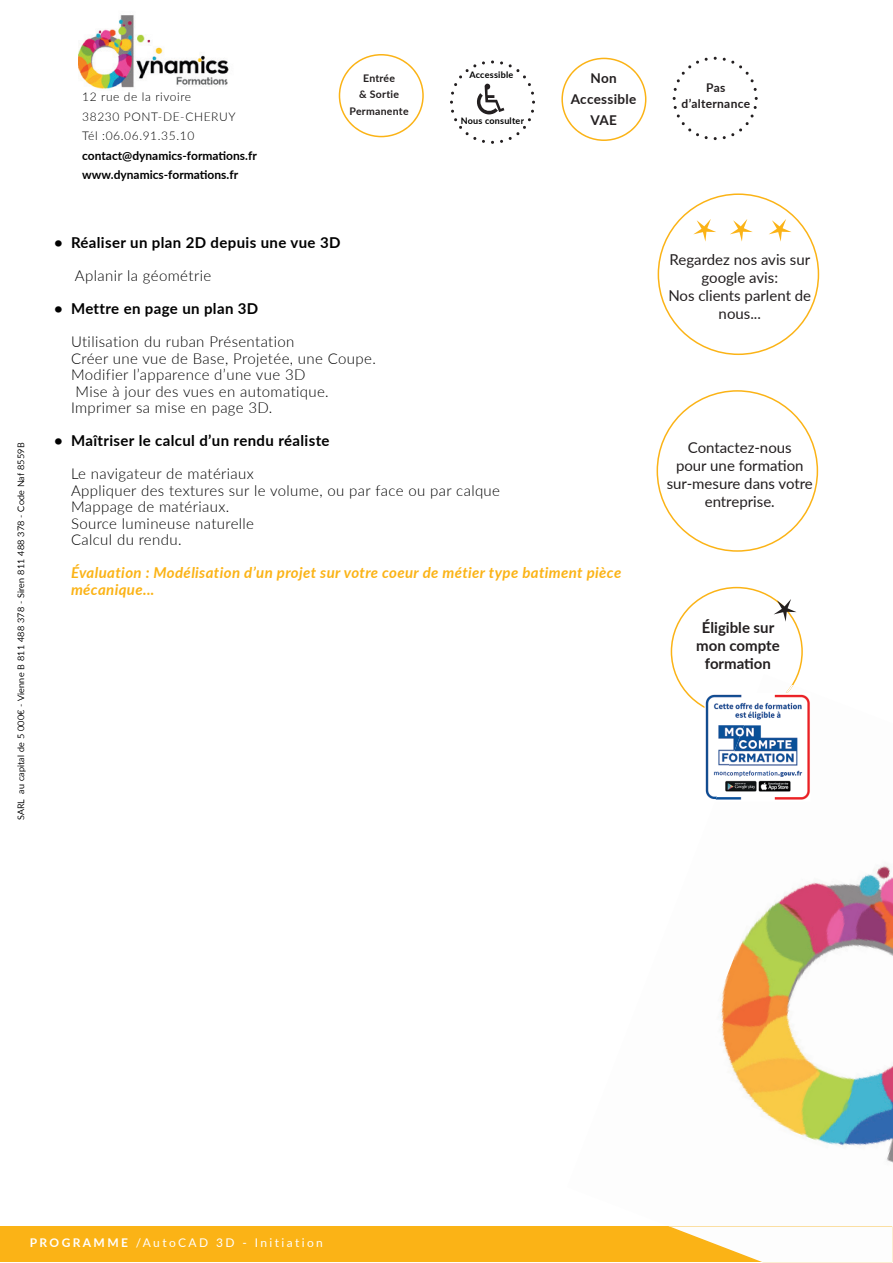
<style>
.page{position:relative;width:893px;height:1263px;background:#fff}
.page>*{position:absolute;margin:0;border:0;box-sizing:border-box;transform-origin:0 0}
.t1{font:300 15px/16.5px "Lato";letter-spacing:.025em;color:#000}
.t2{font:15px/18px "Lato";color:#231f20;text-align:center}
.t3{font:700 15px "Lato";letter-spacing:.025em;color:#000}
.t4{font:italic 700 15px/16.5px "Lato";letter-spacing:.025em;color:#fbb316}
.t5{font:700 15px/18px "Lato";color:#231f20;text-align:center}
.t6{font:700 13.5px/21px "Lato";letter-spacing:.025em;color:#231f20;text-align:center}
.t7{font:700 12px/19.5px "Lato";color:#000}
.t8{font:300 12px/19.5px "Lato";letter-spacing:.05em;color:#000}
.t9{font:12px "Lato";letter-spacing:.2em;color:#fff}
.t10{font:700 12px/16.2px "Lato";letter-spacing:.025em;color:#231f20;text-align:center}
.t11{font:700 10.5px/16.5px "Lato";letter-spacing:.025em;color:#231f20;text-align:center}
.t12{font:300 9px "Lato";letter-spacing:.025em;color:#000}
.t13{font:700 9px "Lato";letter-spacing:.025em;color:#000}
.s1{font-weight:700}
</style>
<div class="page">
<div style="left:1px;top:1226px;width:891px;height:36px;background:#fbb316"></div>
<svg style="left:657px;top:390px;width:161px;height:162px"></svg>
<img style="left:78px;top:15px;width:151px;height:74px">
<svg style="left:673px;top:57px;width:85px;height:83px"></svg>
<svg style="left:561px;top:58px;width:85px;height:83px"></svg>
<svg style="left:339px;top:54px;width:85px;height:83px"></svg>
<svg style="left:450px;top:60px;width:85px;height:84px"></svg>
<svg style="left:658px;top:193px;width:161px;height:162px"></svg>
<img style="left:668px;top:716px;width:225px;height:547px">
<img style="left:670px;top:1226px;width:222px;height:36px">
<svg style="left:837px;top:1238px;width:6px;height:9px"></svg>
<img style="left:847px;top:1238px;width:14px;height:9px">
<svg style="left:671px;top:587px;width:132px;height:129px"></svg>
<img style="left:715px;top:693px;width:96px;height:108px">
<p class="t12" style="left:15px;top:820px;width:379px;rotate:-90deg">SARL au capital de 5 000€ - Vienne B 811 488 378 - Siren 811 488 378 - Code Naf 8559B</p>
<p class="t8" style="left:82px;top:87px;width:155px">12 rue de la rivoire<br>38230 PONT-DE-CHERUY<br>Tél :06.06.91.35.10</p>
<p class="t7" style="left:82px;top:145px;width:176px">contact@dynamics-formations.fr www.dynamics-formations.fr</p>
<p class="t11" style="left:350px;top:69px;width:61px">Entrée<br>&amp; Sortie<br>Permanente</p>
<p class="t13" style="left:469px;top:68px;width:45px">Accessible</p>
<p class="t13" style="left:461px;top:114px;width:65px">Nous consulter</p>
<p class="t6" style="left:571px;top:67px;width:67px">Non<br>Accessible<br>VAE</p>
<p class="t3" style="left:54px;top:232px;width:288px">• Réaliser un plan 2D depuis une vue 3D</p>
<p class="t1" style="left:75px;top:267px;width:138px">Aplanir la géométrie</p>
<p class="t3" style="left:54px;top:298px;width:206px">• Mettre en page un plan 3D</p>
<p class="t1" style="left:71px;top:333px;width:306px">Utilisation du ruban Présentation<br>Créer une vue de Base, Projetée, une Coupe.<br>Modifier l’apparence d’une vue 3D<br>Mise à jour des vues en automatique.<br>Imprimer sa mise en page 3D.</p>
<p class="t3" style="left:54px;top:430px;width:277px">• Maîtriser le calcul d’un rendu réaliste</p>
<p class="t1" style="left:71px;top:465px;width:431px">Le navigateur de matériaux<br>Appliquer des textures sur le volume, ou par face ou par calque<br>Mappage de matériaux.<br>Source lumineuse naturelle<br>Calcul du rendu.</p>
<p class="t4" style="left:71px;top:564px;width:552px">Évaluation : Modélisation d’un projet sur votre coeur de métier type batiment pièce mécanique...</p>
<p class="t10" style="left:682px;top:79px;width:70px">Pas d’alternance</p>
<p class="t2" style="left:668px;top:250px;width:144px">Regardez nos avis sur google avis:<br>Nos clients parlent de nous...</p>
<p class="t2" style="left:667px;top:438px;width:148px">Contactez-nous<br>pour une formation sur-mesure dans votre entreprise.</p>
<p class="t5" style="left:696px;top:618px;width:85px">Éligible sur mon compte formation</p>
<p class="t9" style="left:30px;top:1234px;width:295px"><span class="s1">PROGRAMME</span> /AutoCAD 3D - Initiation</p>
</div>
